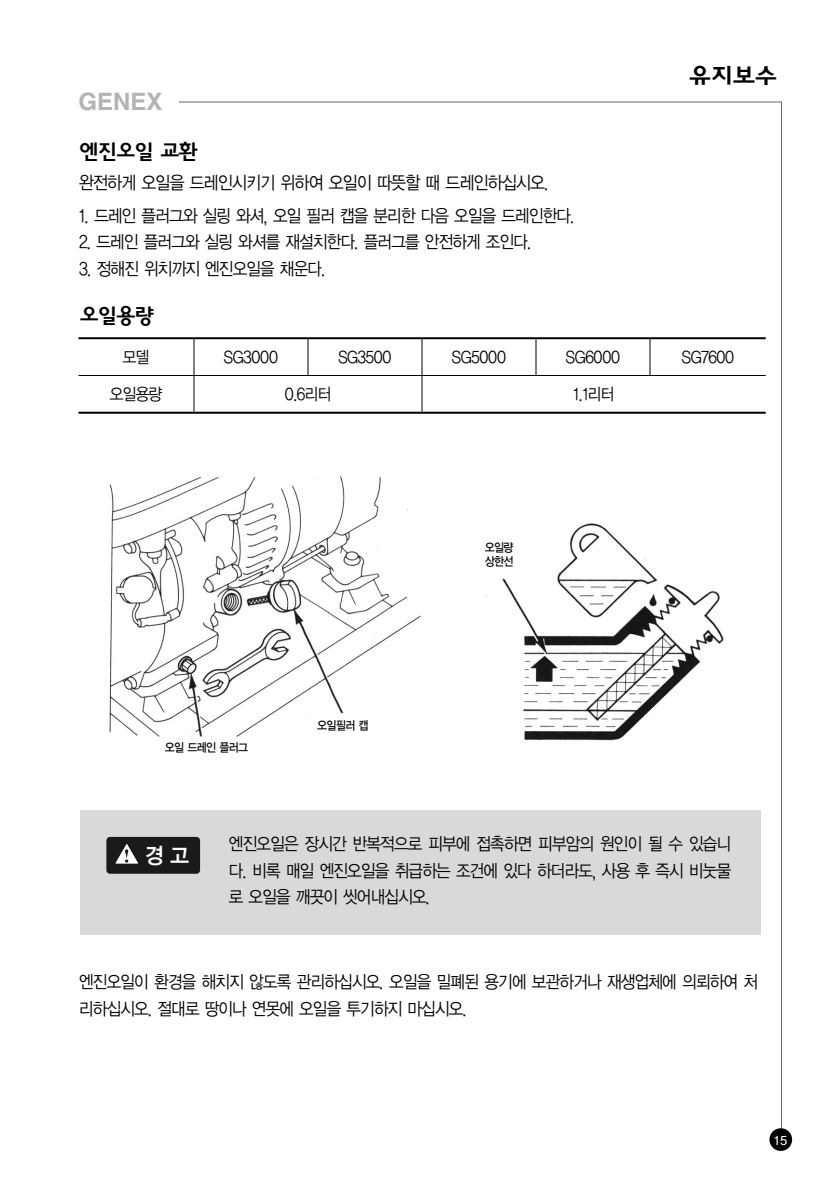
<style>
.page{position:relative;width:838px;height:1190px;background:#fff}
.page>*{position:absolute;margin:0;border:0;box-sizing:border-box;transform-origin:0 0}
.t1{font:700 24px "Helvetica";color:#b3b3b3}
.t2{font:24px "YGO24 KS Cpc EUC H";color:#000;scale:1.05 1}
.t3{font:22px "YGO14";color:#fff;scale:.93 1}
.t4{font:20.6px "YGO24 KS Cpc EUC H";letter-spacing:-.155em;color:#000;scale:1.05 1}
.t5{font:18px "YGO12";letter-spacing:-.13em;color:#000;scale:.9 1}
.t6{font:17.6px/26.6px "YGO12";letter-spacing:-.13em;color:#000;scale:.9 1}
.t7{font:16.6px "YGO12";letter-spacing:-.11em;color:#000;scale:.9 1}
.t8{font:12px/13.6px "YGO13";letter-spacing:-.135em;color:#000;scale:.9 1}
.t9{font:12px "YGO13";color:#fff}
</style>
<div class="page">
<hr style="left:84px;top:102px;width:698px;height:1px;background:#666">
<hr style="left:781px;top:102px;width:1px;height:1032px;background:#666">
<div style="left:769px;top:1128px;width:23px;height:23px;background:#000;border-radius:50%"></div>
<div style="left:78px;top:88px;width:101px;height:31px;background:#fff"></div>
<img style="left:109px;top:476px;width:312px;height:261px">
<img style="left:485px;top:523px;width:239px;height:218px">
<div style="left:80px;top:810px;width:680px;height:125px;background:#d9d9d9"></div>
<div style="left:106px;top:837px;width:94px;height:37px;background:#1a1a1a;border-radius:4px"></div>
<svg style="left:115px;top:844px;width:23px;height:20px"></svg>
<hr style="left:78px;top:337px;width:688px;height:2px;background:#000">
<hr style="left:78px;top:375px;width:688px;height:1px;background:#000">
<hr style="left:78px;top:412px;width:688px;height:2px;background:#000">
<hr style="left:194px;top:339px;width:1px;height:73px;background:#000">
<hr style="left:308px;top:339px;width:1px;height:36px;background:#000">
<hr style="left:422px;top:339px;width:1px;height:73px;background:#000">
<hr style="left:536px;top:339px;width:1px;height:36px;background:#000">
<hr style="left:650px;top:339px;width:1px;height:36px;background:#000">
<h1 class="t1" style="left:78px;top:92px;width:86px">GENEX</h1>
<p class="t4" style="left:78px;top:143px;width:117px">엔진오일 교환</p>
<p class="t5" style="left:78px;top:175px;width:524px">완전하게 오일을 드레인시키기 위하여 오일이 따뜻할 때 드레인하십시오.</p>
<p class="t6" style="left:78px;top:203px;width:553px">1. 드레인 플러그와 실링 와셔, 오일 필러 캡을 분리한 다음 오일을 드레인한다.</p>
<p class="t6" style="left:78px;top:230px;width:505px">2. 드레인 플러그와 실링 와셔를 재설치한다. 플러그를 안전하게 조인다.</p>
<p class="t6" style="left:78px;top:256px;width:276px">3. 정해진 위치까지 엔진오일을 채운다.</p>
<p class="t4" style="left:78px;top:307px;width:74px">오일용량</p>
<h1 class="t2" style="left:688px;top:66px;width:88px">유지보수</h1>
<p class="t7" style="left:122px;top:350px;width:33px">모델</p>
<p class="t7" style="left:223px;top:350px;width:63px">SG3000</p>
<p class="t7" style="left:338px;top:350px;width:62px">SG3500</p>
<p class="t7" style="left:451px;top:350px;width:63px">SG5000</p>
<p class="t7" style="left:565px;top:350px;width:63px">SG6000</p>
<p class="t7" style="left:681px;top:350px;width:61px">SG7600</p>
<p class="t7" style="left:109px;top:386px;width:61px">오일용량</p>
<p class="t7" style="left:284px;top:386px;width:55px">0.6리터</p>
<p class="t7" style="left:573px;top:386px;width:49px">1.1리터</p>
<p class="t8" style="left:164px;top:741px;width:95px">오일 드레인 플러그</p>
<p class="t8" style="left:317px;top:719px;width:59px">오일필러 캡</p>
<p class="t8" style="left:485px;top:542px;width:34px">오일량 상한선</p>
<p class="t3" style="left:144px;top:845px;width:51px">경고</p>
<p class="t6" style="left:228px;top:832px;width:561px;text-align:justify">엔진오일은 장시간 반복적으로 피부에 접촉하면 피부암의 원인이 될 수 있습니 다. 비록 매일 엔진오일을 취급하는 조건에 있다 하더라도, 사용 후 즉시 비눗물 로 오일을 깨끗이 씻어내십시오.</p>
<p class="t6" style="left:78px;top:969px;width:757px">엔진오일이 환경을 해치지 않도록 관리하십시오. 오일을 밀폐된 용기에 보관하거나 재생업체에 의뢰하여 처 리하십시오. 절대로 땅이나 연못에 오일을 투기하지 마십시오.</p>
<p class="t9" style="left:774px;top:1135px;width:15px">15</p>
</div>
